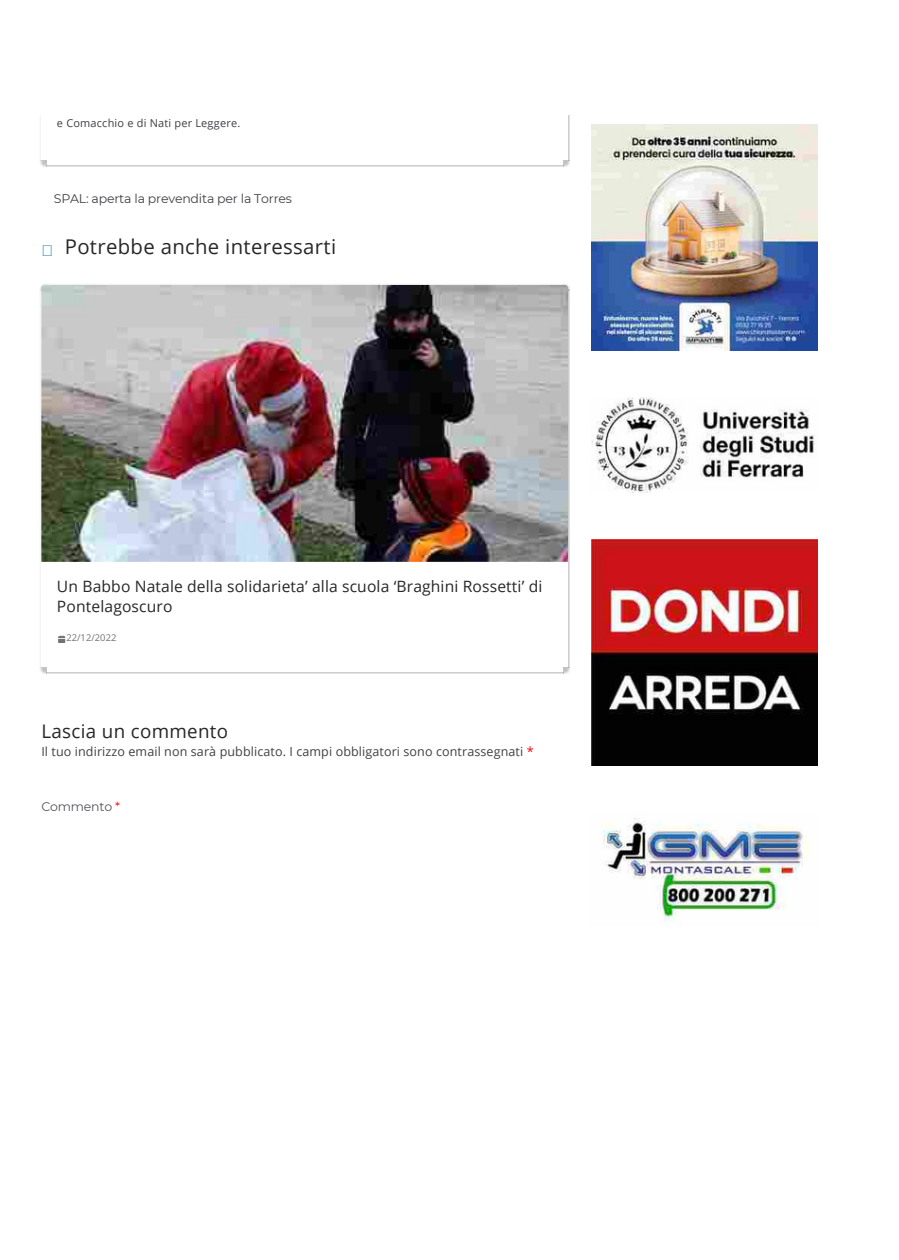
<style>
.page{position:relative;width:899px;height:1260px;background:#fff}
.page>*{position:absolute;margin:0;border:0;box-sizing:border-box;transform-origin:0 0}
.t1{font:20.4px "Open Sans";letter-spacing:.015em;color:#27272a}
.t2{font:18.75px "Open Sans";letter-spacing:.02em;color:#27272a}
.t3{font:15.6px/20.2px "Open Sans";letter-spacing:.01em;color:#27272a}
.t4{font:12.45px "Open Sans";letter-spacing:.01em;color:#3f3f46}
.t5{font:12.45px "Montserrat";letter-spacing:-.015em;color:#3f3f46}
.t6{font:12.45px "Montserrat";letter-spacing:-.015em;color:#52525b}
.t7{font:10.95px "Open Sans";letter-spacing:.02em;color:#3f3f46}
.t8{font:9.45px "Open Sans";letter-spacing:.005em;color:#71717a}
.s1{color:#f00}
</style>
<div class="page">
<img style="left:591px;top:125px;width:226px;height:226px">
<img style="left:592px;top:398px;width:223px;height:94px">
<img style="left:591px;top:539px;width:226px;height:226px">
<img style="left:603px;top:818px;width:206px;height:103px">
<img style="left:40px;top:115px;width:1px;height:45px">
<img style="left:568px;top:115px;width:1px;height:45px">
<svg style="left:563px;top:161px;width:7px;height:6px"></svg>
<svg style="left:40px;top:161px;width:7px;height:6px"></svg>
<img style="left:40px;top:290px;width:1px;height:377px">
<img style="left:568px;top:290px;width:1px;height:377px">
<svg style="left:563px;top:667px;width:7px;height:7px"></svg>
<svg style="left:40px;top:667px;width:7px;height:7px"></svg>
<img style="left:41px;top:285px;width:527px;height:277px">
<svg style="left:58px;top:635px;width:7px;height:8px"></svg>
<h3 class="t7" style="left:57px;top:115px;width:185px">e Comacchio e di Nati per Leggere.</h3>
<p class="t5" style="left:54px;top:191px;width:240px">SPAL: aperta la prevendita per la Torres</p>
<p class="t1" style="left:65px;top:233px;width:273px">Potrebbe anche interessarti</p>
<p class="t3" style="left:57px;top:576px;width:487px">Un Babbo Natale della solidarieta’ alla scuola ‘Braghini Rossetti’ di<br>Pontelagoscuro</p>
<p class="t8" style="left:66px;top:631px;width:52px">22/12/2022</p>
<h3 class="t2" style="left:41px;top:718px;width:188px">Lascia un commento</h3>
<h3 class="t4" style="left:41px;top:743px;width:494px">Il tuo indirizzo email non sarà pubblicato. I campi obbligatori sono contrassegnati <span class="s1">*</span></h3>
<p class="t6" style="left:41px;top:799px;width:80px">Commento <span class="s1">*</span></p>
</div>
